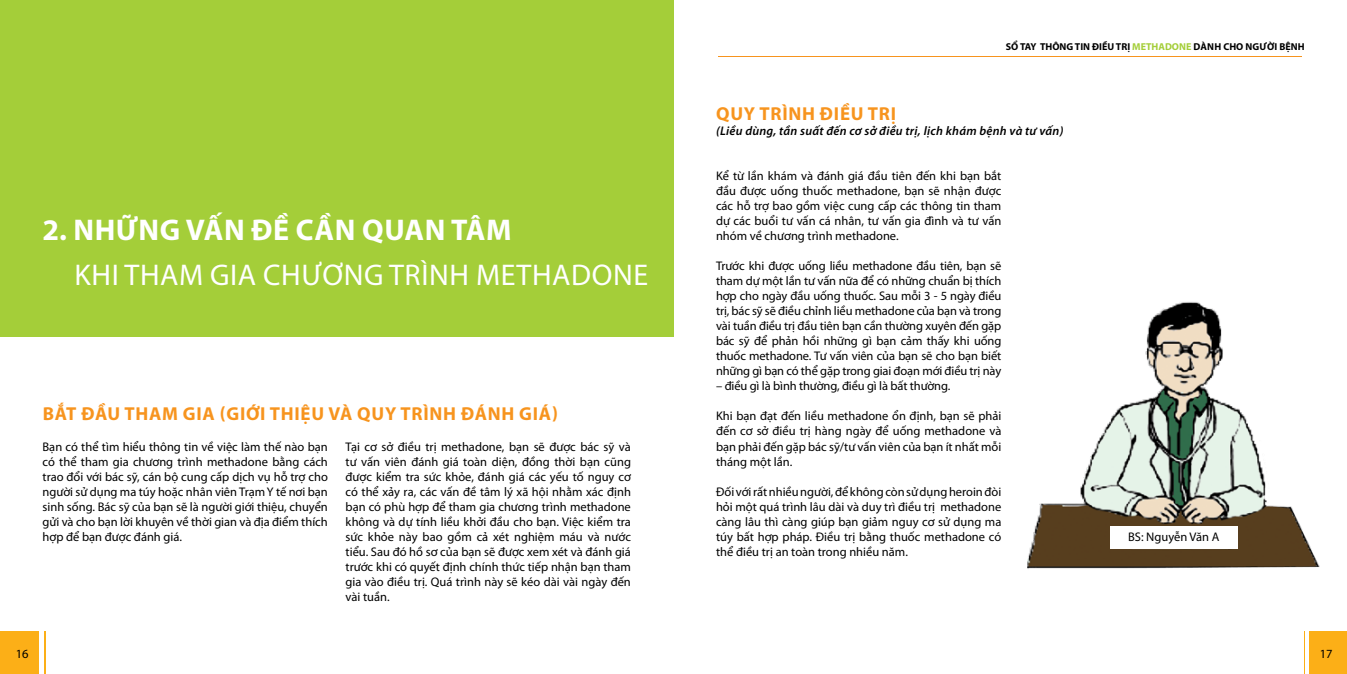
<style>
.page{position:relative;width:1347px;height:674px;background:#fff}
.page>*{position:absolute;margin:0;border:0;box-sizing:border-box;transform-origin:0 0}
.t1{font:30px "Myriad Pro";color:#fff}
.t2{font:700 30px "Myriad Pro";letter-spacing:.02em;color:#fff}
.t3{font:700 18.75px "Myriad Pro";letter-spacing:.04em;color:#f7941e}
.t4{font:12.5px/15px "Myriad Pro";color:#000;text-align:justify}
.t5{font:italic 600 12.5px "Myriad Pro";letter-spacing:.02em;color:#000}
.t6{font:700 10px "Myriad Pro";color:#000}
.s1{color:#a4ce39}
</style>
<div class="page">
<div style="left:1309px;top:631px;width:37px;height:42px;background:#fcaf17"></div>
<hr style="left:1303px;top:631px;width:1px;height:42px;background:#fcaf17">
<div style="left:0;top:631px;width:38px;height:42px;background:#fcaf17"></div>
<hr style="left:44px;top:631px;width:1px;height:42px;background:#fcaf17">
<hr style="left:718px;top:56px;width:584px;height:1px;background:#f7941e">
<div style="left:0;top:0;width:673px;height:337px;background:#a4ce39"></div>
<img style="left:1027px;top:302px;width:293px;height:267px">
<div style="left:1109px;top:525px;width:128px;height:23px;background:#fff"></div>
<p class="t6" style="left:1005px;top:40px;width:300px">SỔ TAY THÔNG TIN ĐIỀU TRỊ <span class="s1">METHADONE</span> DÀNH CHO NG ƯỜI BỆNH</p>
<h1 class="t2" style="left:43px;top:210px;width:274px">2. NHỮNG VẤN ĐỀ CẦN</h1>
<h1 class="t2" style="left:362px;top:210px;width:43px">QUAN</h1>
<h1 class="t2" style="left:451px;top:210px;width:59px">TÂM</h1>
<h1 class="t1" style="left:75px;top:256px;width:12px">khi</h1>
<h1 class="t1" style="left:125px;top:256px;width:21px">tham</h1>
<h1 class="t1" style="left:210px;top:256px;width:16px">gia</h1>
<h1 class="t1" style="left:263px;top:256px;width:21px">chư</h1>
<h1 class="t1" style="left:322px;top:256px;width:198px">ơng trình Methadone</h1>
<h2 class="t3" style="left:43px;top:401px;width:53px">BẮT ĐẦU</h2>
<h2 class="t3" style="left:124px;top:401px;width:15px">THAM</h2>
<h2 class="t3" style="left:183px;top:401px;width:12px">GIA</h2>
<h2 class="t3" style="left:220px;top:401px;width:62px">(GIỚI THIỆU</h2>
<h2 class="t3" style="left:328px;top:401px;width:231px">VÀ QUY TRÌNH ĐÁNH GIÁ)</h2>
<p class="t4" style="left:43px;top:438px;width:287px">Bạn có thể tìm hiểu thông tin về việc làm thế nào bạn có thể tham gia chương trình methadone bằng cách trao đổi với bác sỹ, cán bộ cung cấp dịch vụ hỗ trợ cho người sử dụng ma túy hoặc nhân viên Trạm Y tế nơi bạn sinh sống. Bác sỹ của bạn sẽ là người giới thiệu, chuyển gửi và cho bạn lời khuyên về thời gian và địa điểm thích hợp để bạn được đánh giá.</p>
<p class="t4" style="left:345px;top:438px;width:287px">Tại cơ sở điều trị methadone, bạn sẽ được bác sỹ và tư vấn viên đánh giá toàn diện, đồng thời bạn cũng được kiểm tra sức khỏe, đánh giá các yếu tố nguy cơ có thể xảy ra, các vấn đề tâm lý xã hội nhằm xác định bạn có phù hợp để tham gia chương trình methadone không và dự tính liều khởi đầu cho bạn. Việc kiểm tra sức khỏe này bao gồm cả xét nghiệm máu và nước tiểu. Sau đó hồ sơ của bạn sẽ được xem xét và đánh giá trước khi có quyết định chính thức tiếp nhận bạn tham gia vào điều trị. Quá trình này sẽ kéo dài vài ngày đến vài tuần.</p>
<h2 class="t3" style="left:716px;top:101px;width:181px">QUY TRÌNH ĐIỀU TRỊ</h2>
<p class="t5" style="left:716px;top:123px;width:349px">(Liều dùng, tần suất đến cơ sở điều trị, lịch khám bệnh và tư vấn)</p>
<p class="t4" style="left:716px;top:168px;width:287px">Kể từ lần khám và đánh giá đầu tiên đến khi bạn bắt đầu được uống thuốc methadone, bạn sẽ nhận được các hỗ trợ bao gồm việc cung cấp các thông tin tham dự các buổi tư vấn cá nhân, tư vấn gia đình và tư vấn nhóm về chương trình methadone.</p>
<p class="t4" style="left:716px;top:258px;width:287px">Trước khi được uống liều methadone đầu tiên, bạn sẽ tham dự một lần tư vấn nữa để có những chuẩn bị thích hợp cho ngày đầu uống thuốc. Sau mỗi 3 - 5 ngày điều trị, bác sỹ sẽ điều chỉnh liều methadone của bạn và trong vài tuần điều trị đầu tiên bạn cần thường xuyên đến gặp bác sỹ để phản hồi những gì bạn cảm thấy khi uống thuốc methadone. Tư vấn viên của bạn sẽ cho bạn biết những gì bạn có thể gặp trong giai đoạn mới điều trị này</p>
<p class="t4" style="left:716px;top:378px;width:236px">– điều gì là bình thường, điều gì là bất thường.</p>
<p class="t4" style="left:716px;top:408px;width:287px">Khi bạn đạt đến liều methadone ổn định, bạn sẽ phải đến cơ sở điều trị hàng ngày để uống methadone và bạn phải đến gặp bác sỹ/tư vấn viên của bạn ít nhất mỗi tháng một lần.</p>
<p class="t4" style="left:716px;top:483px;width:287px">Đối với rất nhiều người, để không còn sử dụng heroin đòi hỏi một quá trình lâu dài và duy trì điều trị methadone càng lâu thì càng giúp bạn giảm nguy cơ sử dụng ma túy bất hợp pháp. Điều trị bằng thuốc methadone có thể điều trị an toàn trong nhiều năm.</p>
<p class="t4" style="left:1128px;top:528px;width:93px">BS: Nguyễn Văn A</p>
<p class="t4" style="left:16px;top:645px;width:14px">16</p>
<p class="t4" style="left:1319px;top:646px;width:14px">17</p>
</div>
